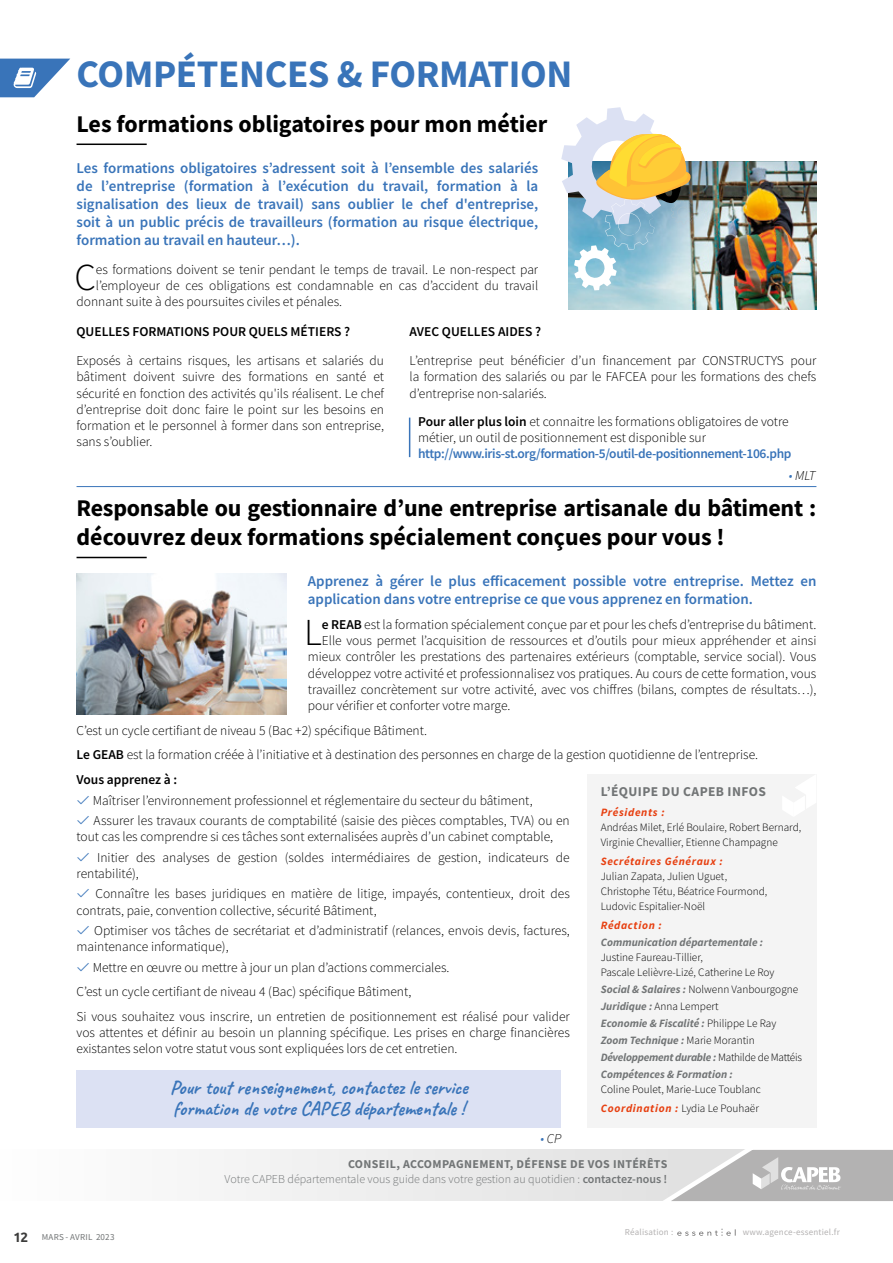
<style>
.page{position:relative;width:893px;height:1263px;background:#fff}
.page>*{position:absolute;margin:0;border:0;box-sizing:border-box;transform-origin:0 0}
.t1{font:700 39px "Source Sans Pro";letter-spacing:-.01em;color:#3974b9}
.t2{font:300 38.1px "Source Sans Pro";color:#000}
.t3{font:700 24px/28.8px "Source Sans Pro";letter-spacing:-.01em;color:#000}
.t4{font:700 19.5px/21px "Caveat";color:#3974b9}
.t5{font:600 15px/18px "Source Sans Pro";color:#3974b9;text-align:justify}
.t6{font:300 13.5px/16.2px "Source Sans Pro";color:#000}
.t7{font:600 13.5px "Source Sans Pro";letter-spacing:-.03em;color:#3974b9}
.t8{font:600 13.5px "Source Sans Pro";color:#000}
.t9{font:700 13.5px "Source Sans Pro";letter-spacing:.03em;color:#727576}
.t10{font:italic 300 13.5px "Source Sans Pro";color:#000}
.t11{font:700 13.5px "Ubuntu";color:#3c3c3b}
.t12{font:300 12px/14.4px "Source Sans Pro";color:#727576;text-align:right}
.t13{font:300 11.25px/14.9px "Source Sans Pro";color:#000}
.t14{font:italic 700 11.25px/17px "Source Sans Pro";color:#727576}
.t15{font:italic 700 11.25px "Source Sans Pro";letter-spacing:.06em;color:#e74011}
.t16{font:9px "Source Sans Pro";letter-spacing:.025em;color:#b4b2b2}
.t17{font:9px "Source Sans Pro";letter-spacing:.025em;color:#727576}
.s1{font-weight:600}
.s2{color:#3974b9}
.s3{font-weight:300;font-style:normal;color:#000}
.s4{font-weight:700;font-style:italic;color:#e74011}
.s5{font-weight:700}
</style>
<div class="page">
<div style="left:77px;top:1070px;width:484px;height:57px;background:#dce1f3"></div>
<svg style="left:0;top:59px;width:70px;height:38px"></svg>
<svg style="left:677px;top:1229px;width:59px;height:7px"></svg>
<div style="left:0;top:1149px;width:778px;height:51px;background:linear-gradient(to bottom,#f0f0f0,#f0f0f0)"></div>
<svg style="left:647px;top:1149px;width:246px;height:52px;background:#c6c5c5"></svg>
<hr style="left:77px;top:486px;width:739px;height:1px;background:#3974b9">
<hr style="left:77px;top:144px;width:70px;height:1px;background:#000">
<hr style="left:77px;top:557px;width:70px;height:1px;background:#000">
<div style="left:587px;top:774px;width:229px;height:353px;background:#f4f4f4"></div>
<svg style="left:783px;top:775px;width:33px;height:41px"></svg>
<img style="left:568px;top:162px;width:248px;height:147px">
<hr style="left:409px;top:418px;width:1px;height:39px;background:#3974b9">
<svg style="left:561px;top:107px;width:134px;height:183px"></svg>
<img style="left:77px;top:574px;width:210px;height:140px">
<h1 class="t1" style="left:77px;top:48px;width:497px">COMPÉTENCES &amp; FORMATION</h1>
<h3 class="t3" style="left:77px;top:109px;width:472px">Les formations obligatoires pour mon métier</h3>
<p class="t5" style="left:77px;top:159px;width:463px">Les formations obligatoires s’adressent soit à l’ensemble des salariés de l’entreprise (formation à l’exécution du travail, formation à la signalisation des lieux de travail) sans oublier le chef d'entreprise, soit à un public précis de travailleurs (formation au risque électrique, formation au travail en hauteur…).</p>
<h2 class="t2" style="left:74px;top:254px;width:23px">C</h2>
<p class="t6" style="left:96px;top:261px;width:444px">es formations doivent se tenir pendant le temps de travail. Le non-respect par</p>
<p class="t6" style="left:96px;top:278px;width:444px">l’employeur de ces obligations est condamnable en cas d’accident du travail</p>
<p class="t6" style="left:77px;top:294px;width:267px">donnant suite à des poursuites civiles et pénales.</p>
<p class="t8" style="left:77px;top:323px;width:275px">QUELLES FORMATIONS POUR QUELS MÉTIERS ?</p>
<p class="t6" style="left:77px;top:353px;width:309px;text-align:justify">Exposés à certains risques, les artisans et salariés du bâtiment doivent suivre des formations en santé et sécurité en fonction des activités qu'ils réalisent. Le chef d’entreprise doit donc faire le point sur les besoins en formation et le personnel à former dans son entreprise, sans s’oublier.</p>
<p class="t8" style="left:410px;top:323px;width:133px">AVEC QUELLES AIDES ?</p>
<p class="t6" style="left:410px;top:353px;width:408px;text-align:justify">L’entreprise peut bénéficier d’un financement par CONSTRUCTYS pour la formation des salariés ou par le FAFCEA pour les formations des chefs d’entreprise non-salariés.</p>
<p class="t6" style="left:418px;top:413px;width:372px"><span class="s1">Pour aller plus loin</span> et connaitre les formations obligatoires de votre métier, un outil de positionnement est disponible sur</p>
<p class="t7" style="left:418px;top:445px;width:375px">http://www.iris-st.org/formation-5/outil-de-positionnement-106.php</p>
<p class="t10" style="left:789px;top:467px;width:28px"><span class="s2">•</span> MLT</p>
<h3 class="t3" style="left:77px;top:493px;width:741px">Responsable ou gestionnaire d’une entreprise artisanale du bâtiment : découvrez deux formations spécialement conçues pour vous !</h3>
<p class="t5" style="left:308px;top:572px;width:510px">Apprenez à gérer le plus efficacement possible votre entreprise. Mettez en application dans votre entreprise ce que vous apprenez en formation.</p>
<h2 class="t2" style="left:304px;top:609px;width:19px">L</h2>
<p class="t6" style="left:322px;top:616px;width:496px"><span class="s1">e REAB</span> est la formation spécialement conçue par et pour les chefs d’entreprise du bâtiment.</p>
<p class="t6" style="left:322px;top:633px;width:496px">Elle vous permet l’acquisition de ressources et d’outils pour mieux appréhender et ainsi</p>
<p class="t6" style="left:308px;top:649px;width:510px">mieux contrôler les prestations des partenaires extérieurs (comptable, service social). Vous</p>
<p class="t6" style="left:308px;top:665px;width:510px">développez votre activité et professionnalisez vos pratiques. Au cours de cette formation, vous</p>
<p class="t6" style="left:308px;top:681px;width:510px">travaillez concrètement sur votre activité, avec vos chiffres (bilans, comptes de résultats…),</p>
<p class="t6" style="left:308px;top:697px;width:204px">pour vérifier et conforter votre marge.</p>
<p class="t6" style="left:77px;top:718px;width:683px;line-height:24.8px">C’est un cycle certifiant de niveau 5 (Bac +2) spécifique Bâtiment.<br><span class="s1">Le GEAB</span> est la formation créée à l’initiative et à destination des personnes en charge de la gestion quotidienne de l’entreprise.<br><span class="s1">Vous apprenez à :</span></p>
<p class="t6" style="left:93px;top:790px;width:479px;line-height:20.4px">Maîtriser l’environnement professionnel et réglementaire du secteur du bâtiment,<br>Assurer les travaux courants de comptabilité (saisie des pièces comptables, TVA) ou en</p>
<p class="t6" style="left:97px;top:826px;width:474px;line-height:20.4px;text-indent:-21px">tout cas les comprendre si ces tâches sont externalisées auprès d’un cabinet comptable,<br>Initier des analyses de gestion (soldes intermédiaires de gestion, indicateurs de</p>
<p class="t6" style="left:95px;top:863px;width:476px;line-height:20.4px;text-indent:-19px">rentabilité),<br>Connaître les bases juridiques en matière de litige, impayés, contentieux, droit des</p>
<p class="t6" style="left:94px;top:900px;width:477px;line-height:20.4px;text-indent:-18px">contrats, paie, convention collective, sécurité Bâtiment,<br>Optimiser vos tâches de secrétariat et d’administratif (relances, envois devis, factures,</p>
<p class="t6" style="left:93px;top:936px;width:358px;line-height:20.4px;text-indent:-16px">maintenance informatique),<br>Mettre en œuvre ou mettre à jour un plan d’actions commerciales.</p>
<p class="t6" style="left:77px;top:979px;width:495px;line-height:24.8px">C’est un cycle certifiant de niveau 4 (Bac) spécifique Bâtiment,<br>Si vous souhaitez vous inscrire, un entretien de positionnement est réalisé pour valider</p>
<p class="t6" style="left:77px;top:1025px;width:495px">vos attentes et définir au besoin un planning spécifique. Les prises en charge financières existantes selon votre statut vous sont expliquées lors de cet entretien.</p>
<p class="t9" style="left:601px;top:782px;width:167px">L’ÉQUIPE DU CAPEB INFOS</p>
<p class="t15" style="left:601px;top:805px;width:65px">Présidents :</p>
<p class="t13" style="left:601px;top:820px;width:202px">Andréas Milet, Erlé Boulaire, Robert Bernard,<br>Virginie Chevallier, Etienne Champagne</p>
<p class="t15" style="left:601px;top:854px;width:124px">Secrétaires Généraux :</p>
<p class="t13" style="left:601px;top:869px;width:168px">Julian Zapata, Julien Uguet,<br>Christophe Tétu, Béatrice Fourmond,<br>Ludovic Espitalier-Noël</p>
<p class="t15" style="left:601px;top:918px;width:63px">Rédaction :</p>
<p class="t14" style="left:601px;top:934px;width:164px">Communication départementale :</p>
<p class="t13" style="left:601px;top:950px;width:175px">Justine Faureau-Tillier,<br>Pascale Lelièvre-Lizé, Catherine Le Roy</p>
<p class="t14" style="left:601px;top:980px;width:203px">Social &amp; Salaires : <span class="s3">Nolwenn Vanbourgogne </span>Juridique : <span class="s3">Anna Lempert<br></span>Economie &amp; Fiscalité : <span class="s3">Philippe Le Ray </span>Zoom Technique : <span class="s3">Marie Morantin </span>Développement durable : <span class="s3">Mathilde de Mattéis </span>Compétences &amp; Formation :</p>
<p class="t13" style="left:601px;top:1079px;width:162px;line-height:19.2px">Coline Poulet, Marie-Luce Toublanc<br><span class="s4">Coordination :</span> Lydia Le Pouhaër</p>
<h3 class="t4" style="left:170px;top:1077px;width:299px">Pour tout renseignement, contactez le service formation de votre CAPEB départementale !</h3>
<p class="t10" style="left:540px;top:1130px;width:22px"><span class="s2">•</span> CP</p>
<p class="t12" style="left:225px;top:1157px;width:444px"><span class="s5">CONSEIL, ACCOMPAGNEMENT, DÉFENSE DE VOS INTÉRÊTS<br></span>Votre CAPEB départementale vous guide dans votre gestion au quotidien : <span class="s1">contactez-nous !</span></p>
<p class="t11" style="left:13px;top:1229px;width:16px">12</p>
<p class="t17" style="left:42px;top:1231px;width:74px">MARS - AVRIL 2023</p>
<p class="t16" style="left:625px;top:1227px;width:50px">Réalisation :</p>
<p class="t16" style="left:743px;top:1227px;width:99px">www.agence-essentiel.fr</p>
</div>
